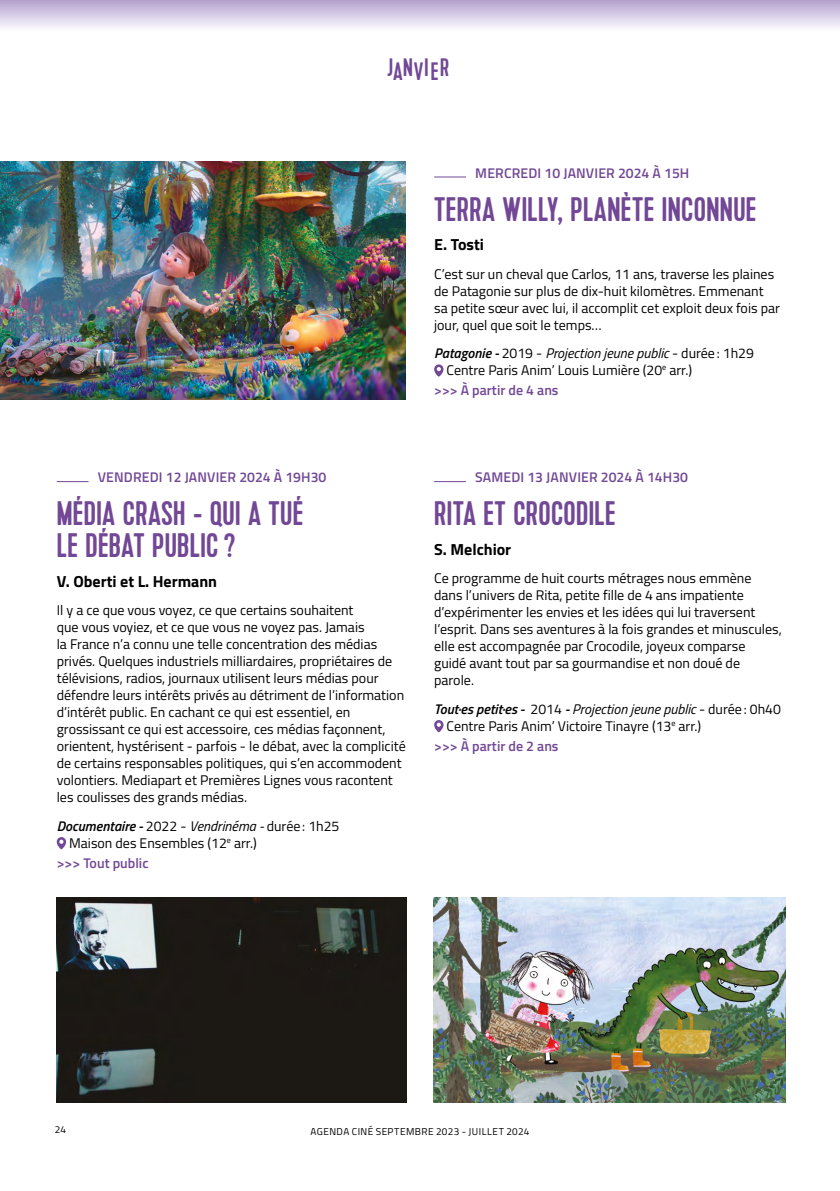
<style>
.page{position:relative;width:840px;height:1191px;background:#fff}
.page>*{position:absolute;margin:0;border:0;box-sizing:border-box;transform-origin:0 0}
.DATE{font:34px/32px "Kapra";letter-spacing:.01em;color:#724896}
.t1{font:25.2px "Kapra";color:#724896}
.DATE-2{font:700 16px "Titillium Web";color:#000}
.DATE-3{font:14px/17px "Titillium Web";color:#000}
.TEXTE{font:14px/17px "Titillium Web";color:#000}
.DATE-4{font:600 14px "Titillium Web";letter-spacing:.01em;color:#724896}
.TEXTE-2{font:600 14px "Titillium Web";color:#724896}
.t2{font:10px "Titillium Web";letter-spacing:.045em;color:#000}
.s1{font-weight:600;font-style:italic}
.s2{font-style:italic}
</style>
<div class="page">
<hr style="left:434px;top:176px;width:31px;height:1px;background:#724896">
<svg style="left:434px;top:364px;width:9px;height:13px"></svg>
<hr style="left:57px;top:481px;width:31px;height:1px;background:#724896">
<svg style="left:57px;top:837px;width:9px;height:12px"></svg>
<hr style="left:434px;top:481px;width:31px;height:1px;background:#724896">
<svg style="left:434px;top:720px;width:9px;height:12px"></svg>
<img style="left:0;top:162px;width:405px;height:237px">
<img style="left:57px;top:898px;width:349px;height:204px">
<img style="left:433px;top:898px;width:351px;height:204px">
<svg style="left:0;top:0;width:839px;height:28px;background:#d5cae4"></svg>
<p class="t1" style="left:387px;top:52px;width:27px">J N</p>
<p class="t1" style="left:424px;top:52px;width:6px">I</p>
<p class="t1" style="left:440px;top:52px;width:11px">R</p>
<p class="t1" style="left:393px;top:57px;width:47px">A V E</p>
<p class="DATE-4" style="left:475px;top:162px;width:215px">MERCREDI 10 JANVIER 2024 À 15H</p>
<p class="DATE" style="left:434px;top:194px;width:324px">TERRA WILLY, PLANÈTE INCONNUE</p>
<p class="DATE-2" style="left:434px;top:232px;width:51px">E. Tosti</p>
<p class="DATE-3" style="left:434px;top:264px;width:347px">C’est sur un cheval que Carlos, 11 ans, traverse les plaines de Patagonie sur plus de dix-huit kilomètres. Emmenant sa petite sœur avec lui, il accomplit cet exploit deux fois par jour, quel que soit le temps…</p>
<p class="DATE-3" style="left:446px;top:344px;width:309px;text-indent:-12px"><span class="s1">Patagonie -</span> 2019 - <span class="s2">Projection jeune public</span> - durée: 1h29<br>Centre Paris Anim’ Louis Lumière (20<sup>e</sup> arr.)</p>
<p class="DATE-4" style="left:434px;top:379px;width:126px">&gt;&gt;&gt; À partir de 4 ans</p>
<p class="DATE-4" style="left:98px;top:467px;width:230px">VENDREDI 12 JANVIER 2024 À 19H30</p>
<p class="DATE" style="left:57px;top:499px;width:248px">MÉDIA CRASH - QUI A TUÉ<br>LE DÉBAT PUBLIC?</p>
<p class="DATE-2" style="left:57px;top:569px;width:162px">V. Oberti et L. Hermann</p>
<p class="DATE-3" style="left:57px;top:601px;width:350px">Il y a ce que vous voyez, ce que certains souhaitent<br>que vous voyiez, et ce que vous ne voyez pas. Jamais<br>la France n’a connu une telle concentration des médias privés. Quelques industriels milliardaires, propriétaires de télévisions, radios, journaux utilisent leurs médias pour défendre leurs intérêts privés au détriment de l’information d’intérêt public. En cachant ce qui est essentiel, en grossissant ce qui est accessoire, ces médias façonnent, orientent, hystérisent - parfois - le débat, avec la complicité de certains responsables politiques, qui s’en accommodent volontiers. Mediapart et Premières Lignes vous racontent les coulisses des grands médias.</p>
<p class="TEXTE" style="left:69px;top:816px;width:272px;text-indent:-12px"><span class="s1">Documentaire -</span> 2022 - <span class="s2">Vendrinéma -</span> durée: 1h25<br>Maison des Ensembles (12<sup>e</sup> arr.)</p>
<p class="TEXTE-2" style="left:57px;top:852px;width:93px">&gt;&gt;&gt; Tout public</p>
<p class="DATE-4" style="left:475px;top:467px;width:214px">SAMEDI 13 JANVIER 2024 À 14H30</p>
<p class="DATE" style="left:434px;top:499px;width:183px">RITA ET CROCODILE</p>
<p class="DATE-2" style="left:434px;top:537px;width:79px">S. Melchior</p>
<p class="DATE-3" style="left:434px;top:569px;width:349px">Ce programme de huit courts métrages nous emmène dans l’univers de Rita, petite fille de 4 ans impatiente d’expérimenter les envies et les idées qui lui traversent l’esprit. Dans ses aventures à la fois grandes et minuscules, elle est accompagnée par Crocodile, joyeux comparse<br>guidé avant tout par sa gourmandise et non doué de parole.</p>
<p class="TEXTE" style="left:446px;top:699px;width:335px;text-indent:-12px"><span class="s1">Tout·es petit·es -</span> 2014 <span class="s1">-</span> <span class="s2">Projection jeune public</span> - durée: 0h40<br>Centre Paris Anim’ Victoire Tinayre (13<sup>e</sup> arr.)</p>
<p class="TEXTE-2" style="left:434px;top:735px;width:126px">&gt;&gt;&gt; À partir de 2 ans</p>
<p class="t2" style="left:55px;top:1122px;width:13px">24</p>
<p class="t2" style="left:310px;top:1124px;width:220px">AGENDA CINÉ SEPTEMBRE 2023 - JUILLET 2024</p>
</div>
